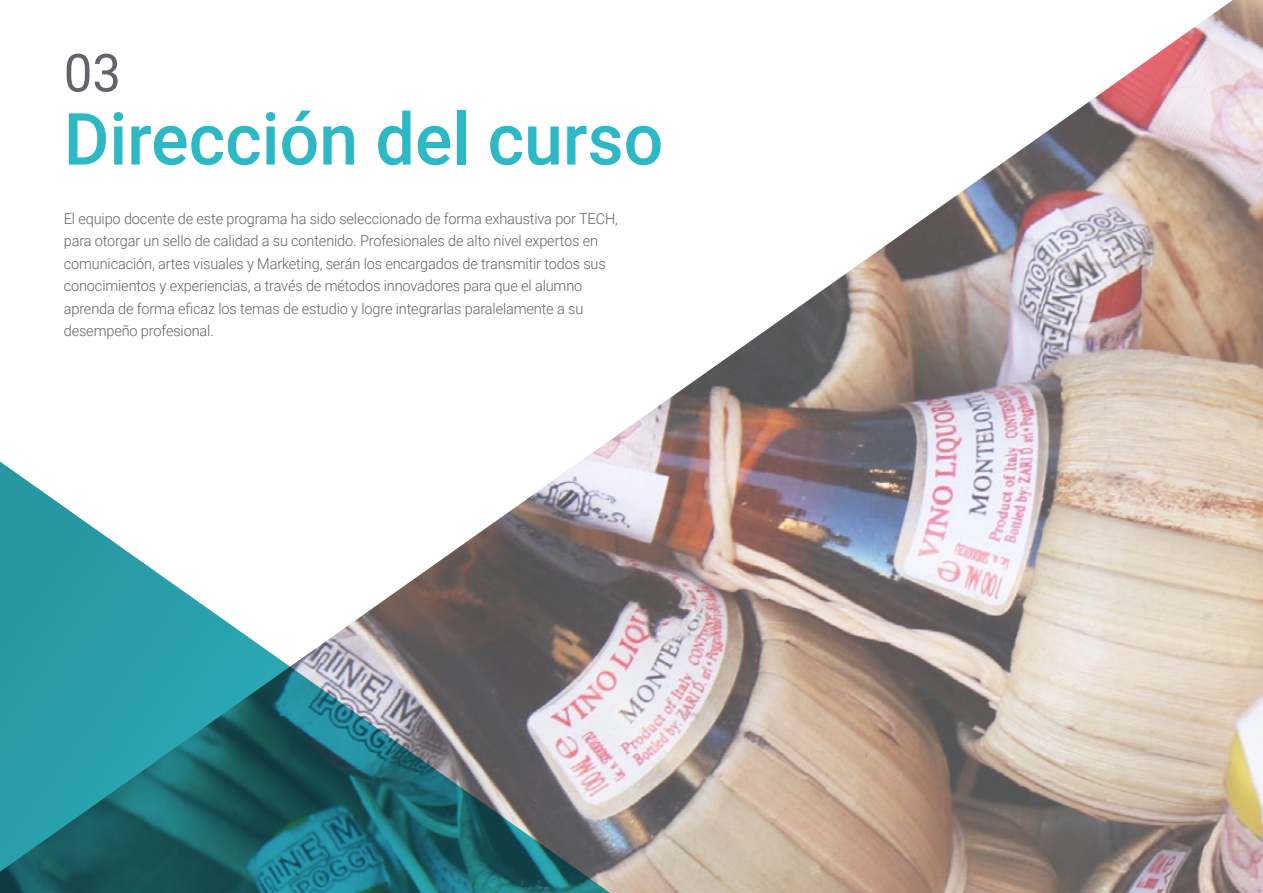
<style>
.page{position:relative;width:1263px;height:893px;background:#fff}
.page>*{position:absolute;margin:0;border:0;box-sizing:border-box;transform-origin:0 0}
.t1{font:500 72px "Roboto";color:#2db8c5}
.t2{font:52.5px "Roboto";color:#61646a}
.t3{font:300 15px/22.5px "Roboto";letter-spacing:-.01em;color:#61646a}
</style>
<div class="page">
<img style="left:602px;top:0;width:661px;height:893px">
<svg style="left:0;top:446px;width:640px;height:447px"></svg>
<h2 class="t2" style="left:64px;top:36px;width:59px">03</h2>
<h1 class="t1" style="left:64px;top:89px;width:601px">Dirección del curso</h1>
<p class="t3" style="left:64px;top:207px;width:556px">El equipo docente de este programa ha sido seleccionado de forma exhaustiva por TECH, para otorgar un sello de calidad a su contenido. Profesionales de alto nivel expertos en comunicación, artes visuales y Marketing, serán los encargados de transmitir todos sus conocimientos y experiencias, a través de métodos innovadores para que el alumno aprenda de forma eficaz los temas de estudio y logre integrarlas paralelamente a su desempeño profesional.</p>
</div>
